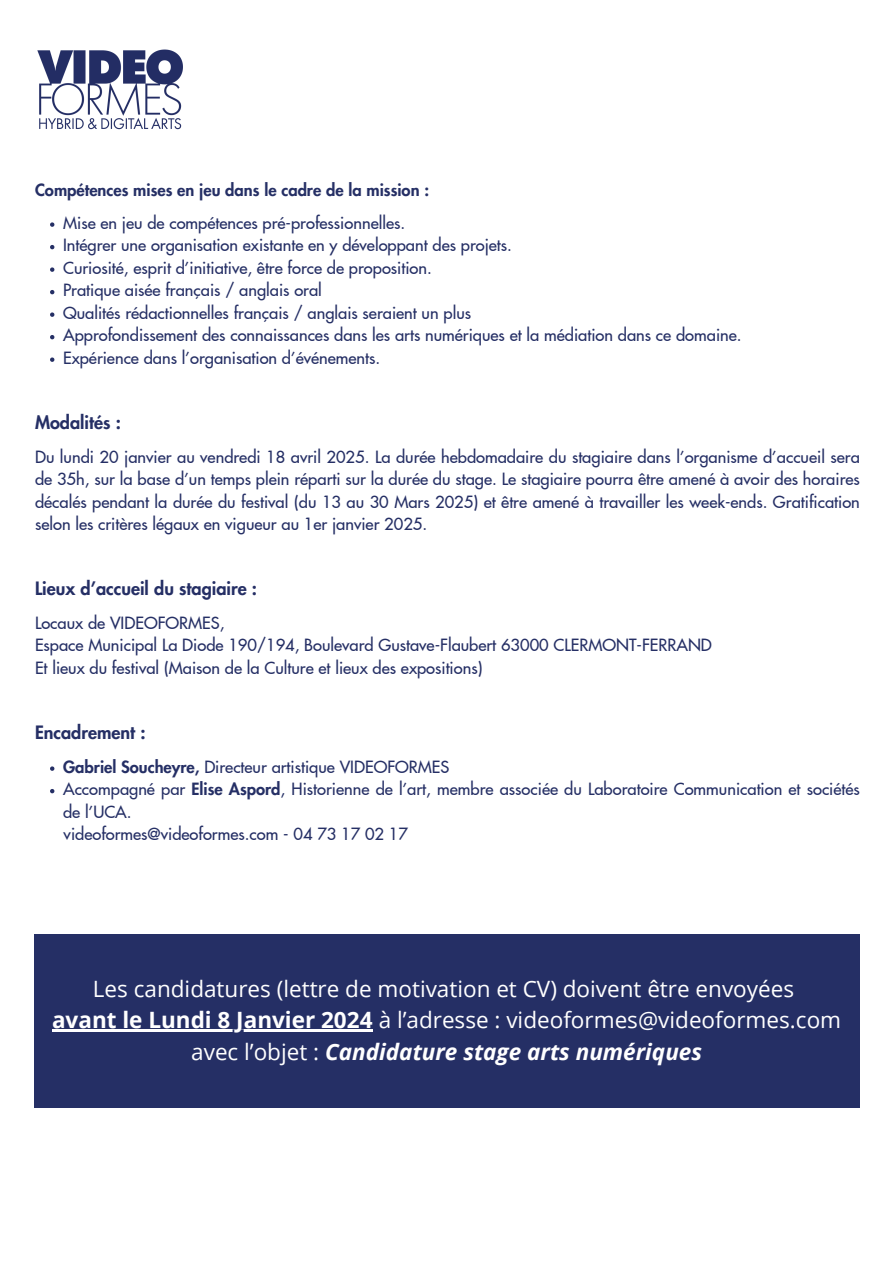
<style>
.page{position:relative;width:894px;height:1264px;background:#fff}
.page>*{position:absolute;margin:0;border:0;box-sizing:border-box;transform-origin:0 0}
.t1{font:22.5px/31.5px "Open Sans";color:#fff;text-align:center}
.t2{font:800 18px "Futura LT Pro";color:#252f65}
.t3{font:500 16.5px/22.5px "Futura LT Pro";color:#252f65}
.t4{font:800 16.5px "Futura LT Pro";color:#252f65}
.s1{font-weight:800}
.s2{font-weight:700}
.s3{font-weight:700;font-style:italic}
</style>
<div class="page">
<div style="left:34px;top:933px;width:825px;height:174px;background:#252f65"></div>
<hr style="left:52px;top:1029px;width:321px;height:2px;background:#fff">
<svg style="left:50px;top:222px;width:4px;height:5px"></svg>
<svg style="left:50px;top:245px;width:4px;height:4px"></svg>
<svg style="left:50px;top:267px;width:4px;height:5px"></svg>
<svg style="left:50px;top:290px;width:4px;height:4px"></svg>
<svg style="left:50px;top:312px;width:4px;height:5px"></svg>
<svg style="left:50px;top:335px;width:4px;height:4px"></svg>
<svg style="left:50px;top:357px;width:4px;height:5px"></svg>
<svg style="left:50px;top:766px;width:4px;height:4px"></svg>
<svg style="left:50px;top:789px;width:4px;height:4px"></svg>
<img style="left:37px;top:49px;width:145px;height:81px">
<p class="t4" style="left:35px;top:182px;width:395px">Compétences mises en jeu dans le cadre de la mission :</p>
<p class="t3" style="left:63px;top:212px;width:343px">Mise en jeu de compétences pré-professionnelles.</p>
<p class="t3" style="left:63px;top:234px;width:450px">Intégrer une organisation existante en y développant des projets.</p>
<p class="t3" style="left:63px;top:257px;width:370px">Curiosité, esprit d’initiative, être force de proposition.</p>
<p class="t3" style="left:63px;top:279px;width:260px">Pratique aisée français / anglais oral</p>
<p class="t3" style="left:63px;top:302px;width:409px">Qualités rédactionnelles français / anglais seraient un plus</p>
<p class="t3" style="left:63px;top:324px;width:679px">Approfondissement des connaissances dans les arts numériques et la médiation dans ce domaine.</p>
<h2 class="t3" style="left:63px;top:347px;width:318px">Expérience dans l’organisation d’événements.</h2>
<h2 class="t2" style="left:35px;top:414px;width:87px">Modalités :</h2>
<h2 class="t3" style="left:35px;top:446px;width:826px;text-align:justify">Du lundi 20 janvier au vendredi 18 avril 2025. La durée hebdomadaire du stagiaire dans l’organisme d’accueil sera de 35h, sur la base d’un temps plein réparti sur la durée du stage. Le stagiaire pourra être amené à avoir des horaires décalés pendant la durée du festival (du 13 au 30 Mars 2025) et être amené à travailler les week-ends. Gratification selon les critères légaux en vigueur au 1er janvier 2025.</h2>
<h2 class="t2" style="left:35px;top:580px;width:223px">Lieux d’accueil du stagiaire :</h2>
<h2 class="t3" style="left:35px;top:612px;width:678px">Locaux de VIDEOFORMES,<br>Espace Municipal La Diode 190/194, Boulevard Gustave-Flaubert 63000 CLERMONT-FERRAND<br>Et lieux du festival (Maison de la Culture et lieux des expositions)</h2>
<p class="t2" style="left:35px;top:724px;width:112px">Encadrement :</p>
<p class="t3" style="left:63px;top:756px;width:387px"><span class="s1">Gabriel Soucheyre,</span> Directeur artistique VIDEOFORMES</p>
<h2 class="t3" style="left:63px;top:778px;width:798px">Accompagné par <span class="s1">Elise Aspord</span>, Historienne de l’art, membre associée du Laboratoire Communication et sociétés de l’UCA.</h2>
<h1 class="t3" style="left:64px;top:823px;width:346px">videoformes@videoformes.com - 04 73 17 02 17</h1>
<p class="t1" style="left:93px;top:972px;width:702px">Les candidatures (lettre de motivation et CV) doivent être envoyées</p>
<h2 class="t1" style="left:52px;top:1003px;width:790px"><span class="s2">avant le Lundi 8 Janvier 2024</span> à l’adresse : videoformes@videoformes.com avec l’objet : <span class="s3">Candidature stage arts numériques</span></h2>
</div>
